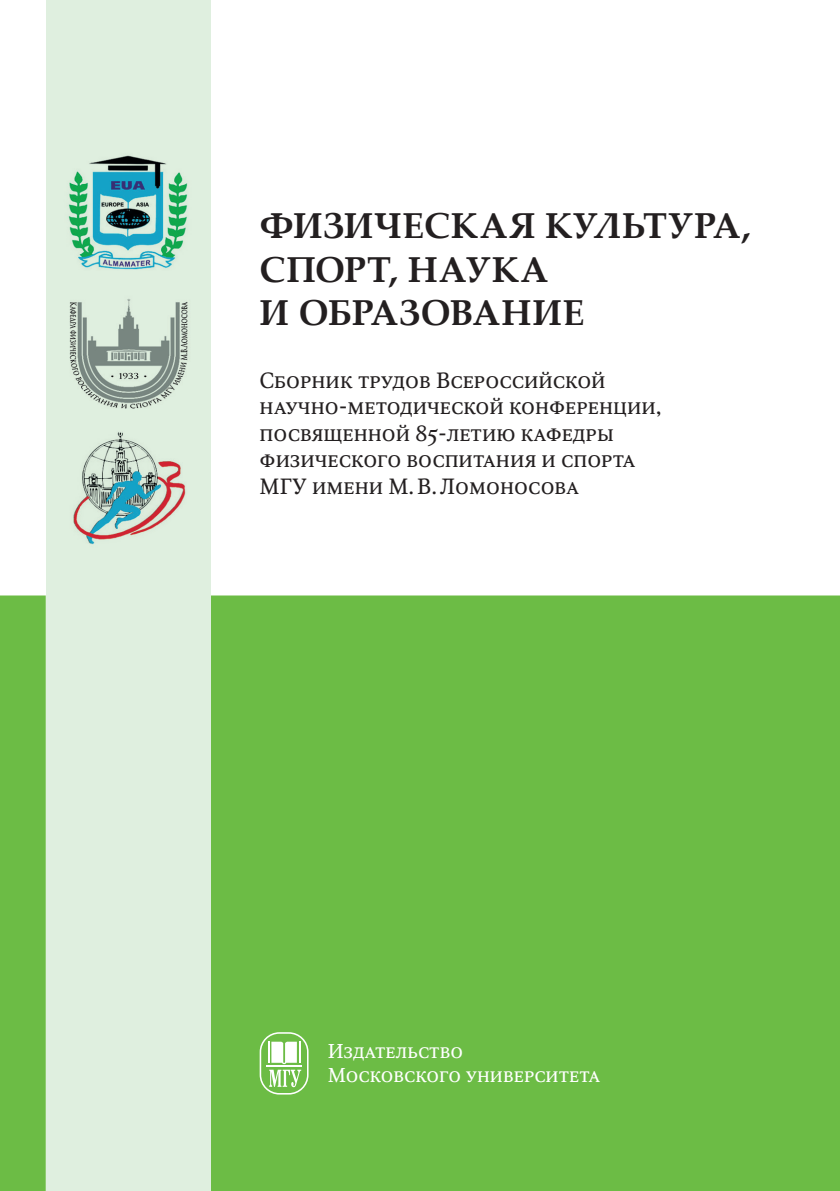
<style>
.page{position:relative;width:840px;height:1191px;background:#fff}
.page>*{position:absolute;margin:0;border:0;box-sizing:border-box;transform-origin:0 0}
.t1{font:700 36px/43.2px "Palatino Linotype";letter-spacing:.02em;color:#231f20}
.t2{font:22px/26.4px "Octava SCC";color:#231f20}
.t3{font:20px/24px "Octava SCC";color:#fff}
</style>
<div class="page">
<div style="left:0;top:595px;width:839px;height:596px;background:#6cbc45"></div>
<div style="left:46px;top:0;width:164px;height:1191px;background:#dfefdf"></div>
<svg style="left:259px;top:1032px;width:49px;height:62px"></svg>
<img style="left:68px;top:155px;width:120px;height:115px">
<img style="left:73px;top:432px;width:113px;height:113px">
<img style="left:69px;top:299px;width:119px;height:110px">
<h1 class="t1" style="left:259px;top:203px;width:492px">ФИЗИЧЕСКАЯ КУЛЬТУРА,<br>СПОРТ, НАУКА<br>И ОБРАЗОВАНИЕ</h1>
<p class="t2" style="left:259px;top:368px;width:403px">Сборник трудов Всероссийской научно-методической конференции, посвященной 85-летию кафедры физического воспитания и спорта<br>МГУ имени М. В. Ломоносова</p>
<p class="t3" style="left:327px;top:1040px;width:274px">Издательство<br>Московского университета</p>
</div>
